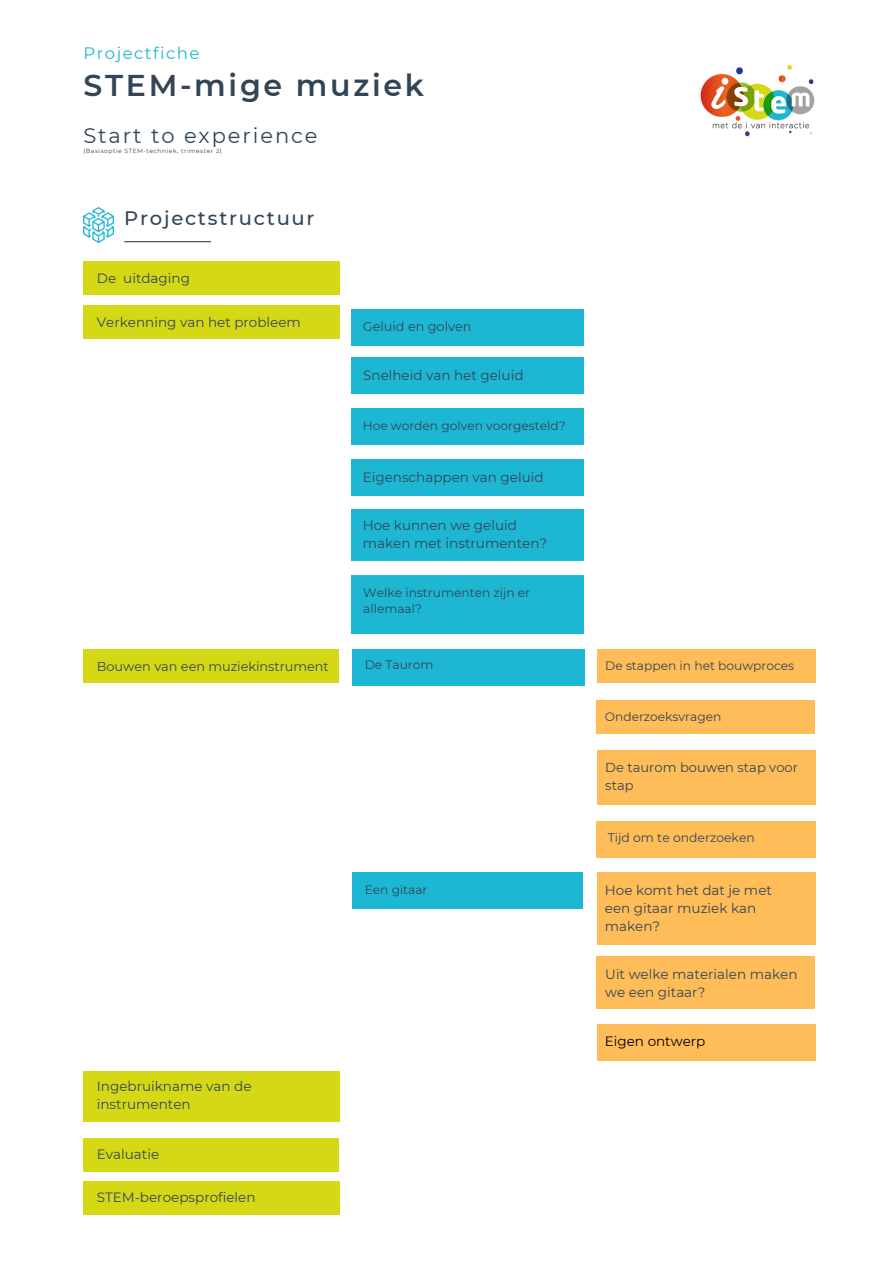
<style>
.page{position:relative;width:894px;height:1264px;background:#fff}
.page>*{position:absolute;margin:0;border:0;box-sizing:border-box;transform-origin:0 0}
.t1{font:600 30px "Montserrat";letter-spacing:.09em;color:#324557}
.t2{font:21px "Montserrat";letter-spacing:.09em;color:#324557}
.t3{font:500 19.5px "Montserrat";letter-spacing:.09em;color:#324557}
.t4{font:16.5px "Montserrat";letter-spacing:.09em;color:#1db7d3}
.t5{font:13.5px/18px "Montserrat";color:#324557}
.t6{font:13.5px "Montserrat";color:#000}
.t7{font:13.05px "Montserrat";color:#324557}
.t8{font:12.75px "Montserrat";color:#324557}
.t9{font:12.3px "Montserrat";color:#324557}
.t10{font:12.15px "Montserrat";color:#324557}
.t11{font:6px "Montserrat";letter-spacing:.09em;color:#324557}
</style>
<div class="page">
<img style="left:700px;top:65px;width:115px;height:72px">
<hr style="left:124px;top:241px;width:87px;height:1px;background:#324557">
<img style="left:83px;top:207px;width:31px;height:35px">
<div style="left:83px;top:261px;width:257px;height:33px;background:#d5d915"></div>
<div style="left:352px;top:358px;width:231px;height:36px;background:#1db7d3"></div>
<div style="left:352px;top:408px;width:231px;height:36px;background:#1db7d3"></div>
<div style="left:352px;top:459px;width:231px;height:36px;background:#1db7d3"></div>
<div style="left:352px;top:509px;width:231px;height:51px;background:#1db7d3"></div>
<div style="left:352px;top:575px;width:231px;height:59px;background:#1db7d3"></div>
<div style="left:596px;top:750px;width:219px;height:54px;background:#ffbd59"></div>
<div style="left:596px;top:821px;width:219px;height:36px;background:#ffbd59"></div>
<div style="left:83px;top:305px;width:257px;height:34px;background:#d5d915"></div>
<div style="left:83px;top:649px;width:256px;height:34px;background:#d5d915"></div>
<div style="left:83px;top:1071px;width:257px;height:51px;background:#d5d915"></div>
<div style="left:83px;top:1137px;width:256px;height:34px;background:#d5d915"></div>
<div style="left:83px;top:1180px;width:257px;height:34px;background:#d5d915"></div>
<div style="left:596px;top:872px;width:219px;height:72px;background:#ffbd59"></div>
<div style="left:352px;top:872px;width:231px;height:36px;background:#1db7d3"></div>
<div style="left:596px;top:955px;width:218px;height:53px;background:#ffbd59"></div>
<div style="left:352px;top:309px;width:231px;height:36px;background:#1db7d3"></div>
<div style="left:352px;top:649px;width:232px;height:36px;background:#1db7d3"></div>
<div style="left:596px;top:649px;width:219px;height:34px;background:#ffbd59"></div>
<div style="left:596px;top:700px;width:218px;height:34px;background:#ffbd59"></div>
<div style="left:597px;top:1024px;width:218px;height:36px;background:#ffbd59"></div>
<p class="t4" style="left:83px;top:43px;width:118px">Projectfiche</p>
<p class="t1" style="left:83px;top:67px;width:342px">STEM-mige muziek</p>
<p class="t2" style="left:83px;top:122px;width:235px">Start to experience</p>
<p class="t11" style="left:83px;top:147px;width:140px">(Basisoptie STEM-techniek, trimester 2)</p>
<p class="t3" style="left:124px;top:206px;width:192px">Projectstructuur</p>
<p class="t5" style="left:97px;top:269px;width:95px">De uitdaging</p>
<p class="t5" style="left:97px;top:313px;width:205px">Verkenning van het probleem</p>
<p class="t8" style="left:97px;top:658px;width:233px">Bouwen van een muziekinstrument</p>
<p class="t5" style="left:97px;top:1077px;width:156px">Ingebruikname van de</p>
<p class="t5" style="left:97px;top:1095px;width:95px">instrumenten</p>
<p class="t5" style="left:97px;top:1145px;width:64px">Evaluatie</p>
<p class="t5" style="left:97px;top:1188px;width:160px">STEM-beroepsprofielen</p>
<p class="t8" style="left:362px;top:319px;width:110px">Geluid en golven</p>
<p class="t5" style="left:363px;top:366px;width:162px">Snelheid van het geluid</p>
<p class="t10" style="left:362px;top:418px;width:204px">Hoe worden golven voorgesteld?</p>
<p class="t5" style="left:362px;top:468px;width:182px">Eigenschappen van geluid</p>
<p class="t5" style="left:362px;top:516px;width:186px">Hoe kunnen we geluid maken met instrumenten?</p>
<p class="t10" style="left:363px;top:585px;width:168px">Welke instrumenten zijn er</p>
<p class="t10" style="left:363px;top:601px;width:60px">allemaal?</p>
<p class="t10" style="left:364px;top:657px;width:70px">De Taurom</p>
<p class="t10" style="left:605px;top:658px;width:190px">De stappen in het bouwproces</p>
<p class="t10" style="left:604px;top:709px;width:118px">Onderzoeksvragen</p>
<p class="t7" style="left:605px;top:759px;width:194px">De taurom bouwen stap voor</p>
<p class="t7" style="left:605px;top:777px;width:30px">stap</p>
<p class="t10" style="left:364px;top:882px;width:64px">Een gitaar</p>
<p class="t9" style="left:607px;top:830px;width:149px">Tijd om te onderzoeken</p>
<p class="t5" style="left:604px;top:881px;width:168px">Hoe komt het dat je met een gitaar muziek kan maken?</p>
<p class="t5" style="left:605px;top:964px;width:194px">Uit welke materialen maken we een gitaar?</p>
<p class="t6" style="left:604px;top:1032px;width:102px">Eigen ontwerp</p>
</div>
